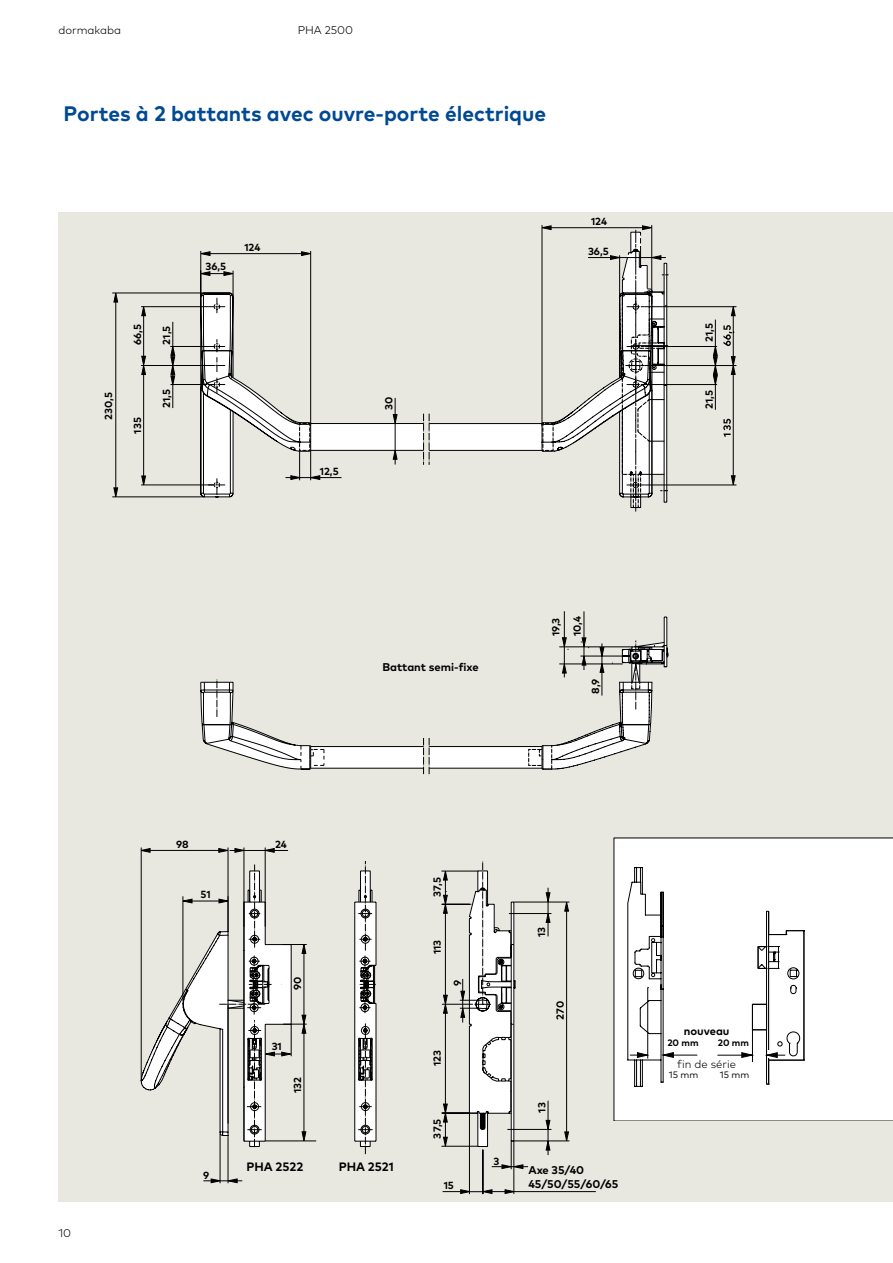
<style>
.page{position:relative;width:893px;height:1263px;background:#fff}
.page>*{position:absolute;margin:0;border:0;box-sizing:border-box;transform-origin:0 0}
.t1{font:700 21px "Mark Pro";color:#004994}
.t2{font:700 12.15px "Mark Pro";color:#000}
.t3{font:700 11.25px/14.2px "Mark Pro";color:#000}
.t4{font:300 11.25px "Mark Pro";color:#000}
.t5{font:700 10.35px "Mark Pro";color:#000}
.t6{font:700 9.3px "Mark Pro";color:#000}
.t7{font:9.3px "Mark Pro";color:#000}
</style>
<div class="page">
<div style="left:58px;top:213px;width:835px;height:989px;background:#e9e8e0"></div>
<svg style="left:429px;top:413px;width:208px;height:99px"></svg>
<svg style="left:320px;top:413px;width:104px;height:356px"></svg>
<svg style="left:200px;top:679px;width:125px;height:91px"></svg>
<hr style="left:429px;top:450px;width:113px;height:1px;background:#000">
<hr style="left:429px;top:423px;width:113px;height:1px;background:#000">
<svg style="left:423px;top:414px;width:7px;height:51px"></svg>
<hr style="left:146px;top:850px;width:77px;height:1px;background:#000">
<svg style="left:234px;top:848px;width:10px;height:5px"></svg>
<svg style="left:218px;top:848px;width:10px;height:5px"></svg>
<svg style="left:140px;top:848px;width:11px;height:5px"></svg>
<hr style="left:228px;top:848px;width:1px;height:84px;background:#000">
<hr style="left:141px;top:848px;width:1px;height:233px;background:#000">
<hr style="left:244px;top:848px;width:1px;height:78px;background:#000">
<hr style="left:265px;top:848px;width:1px;height:78px;background:#000">
<hr style="left:230px;top:850px;width:35px;height:1px;background:#000">
<svg style="left:265px;top:848px;width:23px;height:5px"></svg>
<hr style="left:266px;top:1141px;width:50px;height:1px;background:#000">
<svg style="left:203px;top:1178px;width:39px;height:5px"></svg>
<hr style="left:228px;top:1136px;width:1px;height:47px;background:#000">
<hr style="left:220px;top:1134px;width:1px;height:49px;background:#000">
<svg style="left:505px;top:1189px;width:9px;height:5px"></svg>
<svg style="left:443px;top:1189px;width:49px;height:5px"></svg>
<hr style="left:487px;top:1191px;width:109px;height:1px;background:#000">
<hr style="left:514px;top:1141px;width:1px;height:53px;background:#000">
<hr style="left:483px;top:1150px;width:1px;height:44px;background:#000">
<hr style="left:469px;top:1113px;width:1px;height:81px;background:#000">
<svg style="left:564px;top:1131px;width:5px;height:10px"></svg>
<svg style="left:564px;top:901px;width:5px;height:11px"></svg>
<hr style="left:566px;top:906px;width:1px;height:231px;background:#000">
<svg style="left:546px;top:888px;width:5px;height:48px"></svg>
<svg style="left:545px;top:1101px;width:5px;height:54px"></svg>
<hr style="left:515px;top:1129px;width:36px;height:1px;background:#000">
<hr style="left:515px;top:913px;width:36px;height:1px;background:#000">
<hr style="left:511px;top:1141px;width:58px;height:1px;background:#000">
<hr style="left:514px;top:902px;width:55px;height:1px;background:#000">
<hr style="left:564px;top:611px;width:1px;height:38px;background:#000">
<hr style="left:584px;top:611px;width:1px;height:37px;background:#000">
<hr style="left:733px;top:370px;width:1px;height:112px;background:#000">
<svg style="left:723px;top:419px;width:8px;height:18px"></svg>
<hr style="left:200px;top:251px;width:1px;height:45px;background:#000">
<hr style="left:310px;top:251px;width:1px;height:172px;background:#000">
<hr style="left:208px;top:253px;width:95px;height:1px;background:#000">
<hr style="left:141px;top:365px;width:72px;height:1px;background:#000">
<hr style="left:141px;top:306px;width:67px;height:1px;background:#000">
<hr style="left:143px;top:314px;width:1px;height:44px;background:#000">
<hr style="left:141px;top:485px;width:73px;height:1px;background:#000">
<hr style="left:143px;top:374px;width:1px;height:103px;background:#000">
<hr style="left:170px;top:346px;width:38px;height:1px;background:#000">
<hr style="left:171px;top:384px;width:36px;height:1px;background:#000">
<hr style="left:112px;top:293px;width:92px;height:1px;background:#000">
<hr style="left:112px;top:497px;width:92px;height:1px;background:#000">
<hr style="left:116px;top:298px;width:1px;height:193px;background:#000">
<svg style="left:141px;top:475px;width:5px;height:11px"></svg>
<svg style="left:141px;top:356px;width:5px;height:19px"></svg>
<svg style="left:141px;top:306px;width:5px;height:10px"></svg>
<svg style="left:113px;top:487px;width:5px;height:10px"></svg>
<svg style="left:113px;top:292px;width:5px;height:11px"></svg>
<svg style="left:731px;top:475px;width:5px;height:10px"></svg>
<svg style="left:170px;top:322px;width:5px;height:86px"></svg>
<svg style="left:713px;top:307px;width:23px;height:103px"></svg>
<svg style="left:301px;top:251px;width:10px;height:5px"></svg>
<svg style="left:200px;top:251px;width:11px;height:5px"></svg>
<hr style="left:645px;top:346px;width:72px;height:1px;background:#000">
<hr style="left:643px;top:384px;width:74px;height:1px;background:#000">
<hr style="left:645px;top:485px;width:91px;height:1px;background:#000">
<hr style="left:645px;top:306px;width:91px;height:1px;background:#000">
<hr style="left:645px;top:365px;width:91px;height:1px;background:#000">
<hr style="left:395px;top:423px;width:1px;height:41px;background:#000">
<hr style="left:311px;top:477px;width:30px;height:1px;background:#000">
<svg style="left:393px;top:398px;width:5px;height:26px"></svg>
<svg style="left:393px;top:450px;width:5px;height:10px"></svg>
<svg style="left:200px;top:271px;width:120px;height:227px"></svg>
<svg style="left:423px;top:616px;width:246px;height:158px"></svg>
<svg style="left:140px;top:864px;width:166px;height:283px"></svg>
<svg style="left:354px;top:861px;width:174px;height:308px"></svg>
<svg style="left:541px;top:225px;width:127px;height:286px"></svg>
<div style="left:613px;top:837px;width:280px;height:283px;background:#fff"></div>
<div style="left:766px;top:911px;width:3px;height:173px;border:1px solid #000"></div>
<hr style="left:768px;top:911px;width:1px;height:173px;background:#000">
<hr style="left:718px;top:1055px;width:34px;height:1px;background:#000">
<svg style="left:741px;top:930px;width:64px;height:155px;background:#e9e9e9"></svg>
<hr style="left:663px;top:1055px;width:34px;height:1px;background:#000">
<svg style="left:627px;top:867px;width:47px;height:220px;background:#dbdbdb"></svg>
<p class="t4" style="left:58px;top:21px;width:64px">dormakaba</p>
<p class="t4" style="left:298px;top:21px;width:57px">PHA 2500</p>
<h1 class="t1" style="left:64px;top:98px;width:484px">Portes à 2 battants avec ouvre-porte électrique</h1>
<p class="t5" style="left:103px;top:420px;width:29px;rotate:-90deg">230,5</p>
<p class="t5" style="left:132px;top:345px;width:22px;rotate:-90deg">66,5</p>
<p class="t5" style="left:132px;top:433px;width:18px;rotate:-90deg">135</p>
<p class="t5" style="left:161px;top:344px;width:20px;rotate:-90deg">21,5</p>
<p class="t5" style="left:161px;top:408px;width:20px;rotate:-90deg">21,5</p>
<p class="t5" style="left:206px;top:260px;width:22px">36,5</p>
<p class="t5" style="left:244px;top:241px;width:18px">124</p>
<p class="t5" style="left:320px;top:465px;width:20px">12,5</p>
<p class="t5" style="left:383px;top:410px;width:15px;rotate:-90deg">30</p>
<p class="t5" style="left:591px;top:215px;width:18px">124</p>
<p class="t5" style="left:588px;top:245px;width:22px">36,5</p>
<p class="t3" style="left:382px;top:658px;width:98px">Battant semi-fixe</p>
<p class="t5" style="left:550px;top:636px;width:20px;rotate:-90deg">19,3</p>
<p class="t5" style="left:571px;top:636px;width:22px;rotate:-90deg">10,4</p>
<p class="t5" style="left:590px;top:694px;width:16px;rotate:-90deg">8,9</p>
<p class="t5" style="left:703px;top:342px;width:20px;rotate:-90deg">21,5</p>
<p class="t5" style="left:703px;top:409px;width:20px;rotate:-90deg">21,5</p>
<p class="t4" style="left:58px;top:1224px;width:14px">10</p>
<p class="t5" style="left:176px;top:838px;width:14px">98</p>
<p class="t5" style="left:275px;top:838px;width:13px">24</p>
<p class="t5" style="left:200px;top:888px;width:12px">51</p>
<p class="t5" style="left:203px;top:1169px;width:8px">9</p>
<p class="t5" style="left:292px;top:989px;width:15px;rotate:-90deg">90</p>
<p class="t5" style="left:272px;top:1041px;width:12px">31</p>
<p class="t5" style="left:292px;top:1093px;width:17px;rotate:-90deg">132</p>
<p class="t2" style="left:246px;top:1159px;width:58px">PHA 2522</p>
<p class="t2" style="left:339px;top:1159px;width:57px">PHA 2521</p>
<p class="t5" style="left:431px;top:897px;width:22px;rotate:-90deg">37,5</p>
<p class="t5" style="left:431px;top:954px;width:16px;rotate:-90deg">113</p>
<p class="t5" style="left:451px;top:986px;width:8px;rotate:-90deg">9</p>
<p class="t5" style="left:431px;top:1066px;width:17px;rotate:-90deg">123</p>
<p class="t5" style="left:431px;top:1139px;width:22px;rotate:-90deg">37,5</p>
<p class="t5" style="left:444px;top:1179px;width:12px">15</p>
<p class="t5" style="left:536px;top:937px;width:12px;rotate:-90deg">13</p>
<p class="t5" style="left:554px;top:1020px;width:20px;rotate:-90deg">270</p>
<p class="t5" style="left:493px;top:1155px;width:7px">3</p>
<p class="t5" style="left:536px;top:1112px;width:12px;rotate:-90deg">13</p>
<p class="t3" style="left:528px;top:1162px;width:92px">Axe 35/40<br>45/50/55/60/65</p>
<p class="t3" style="left:684px;top:1022px;width:47px">nouveau</p>
<p class="t4" style="left:677px;top:1056px;width:60px">fin de série</p>
<p class="t6" style="left:667px;top:1037px;width:33px">20 mm</p>
<p class="t6" style="left:718px;top:1038px;width:33px">20 mm</p>
<p class="t7" style="left:669px;top:1069px;width:31px">15 mm</p>
<p class="t7" style="left:720px;top:1069px;width:31px">15 mm</p>
</div>
